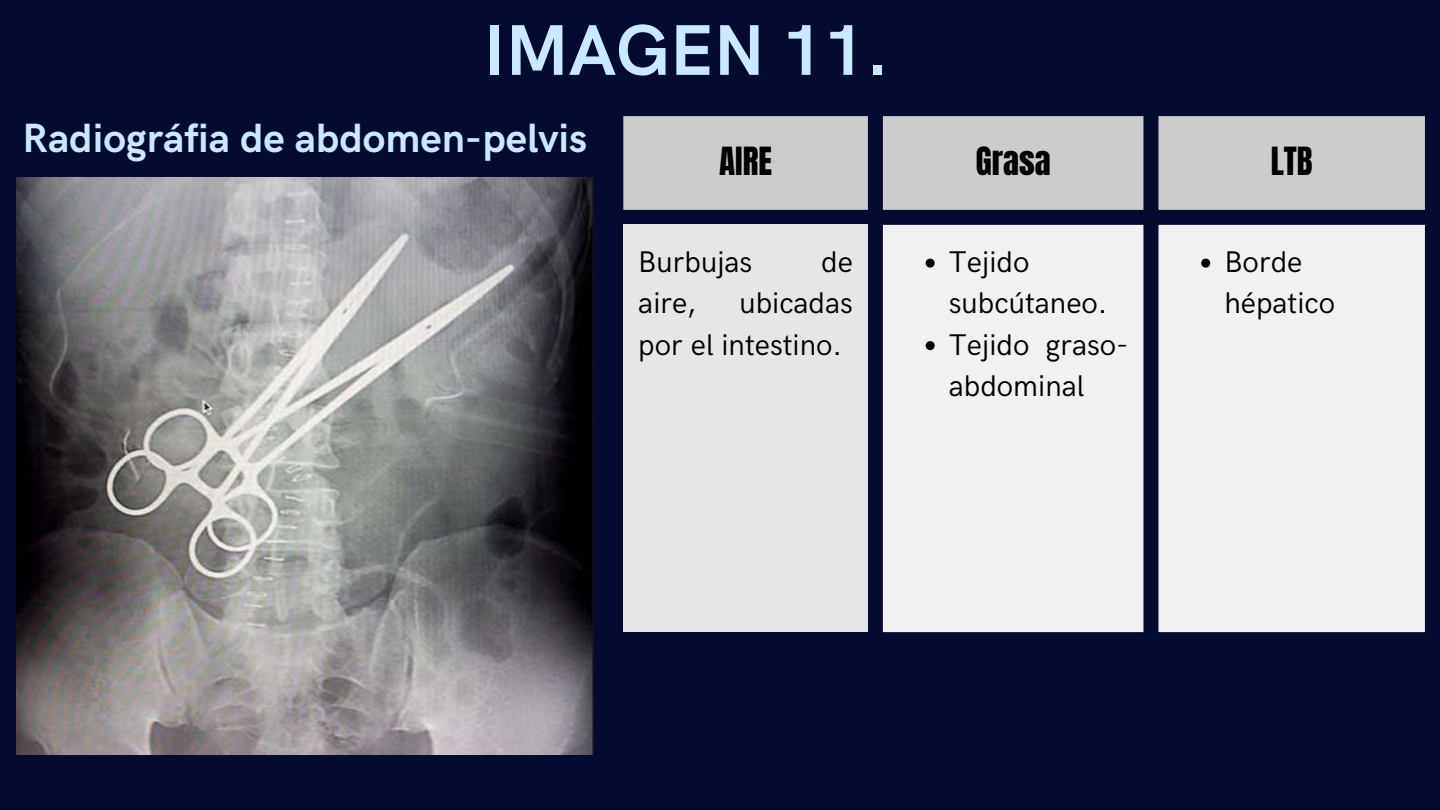
<style>
.page{position:relative;width:1440px;height:810px;background:#050a30}
.page>*{position:absolute;margin:0;border:0;box-sizing:border-box;transform-origin:0 0}
.t1{font:700 72px "HK Grotesk";color:#cae8ff}
.t2{font:700 41px "HK Grotesk";color:#cae8ff}
.t3{font:33px "Anton";color:#000}
.t4{font:30px/41.2px "HK Grotesk";color:#000}
</style>
<div class="page">
<img style="left:16px;top:177px;width:578px;height:578px">
<div style="left:623px;top:116px;width:802px;height:94px;background:#ccc"></div>
<div style="left:623px;top:225px;width:245px;height:407px;background:#e6e6e6"></div>
<div style="left:883px;top:225px;width:542px;height:407px;background:#f1f1f1"></div>
<svg style="left:926px;top:259px;width:9px;height:9px"></svg>
<svg style="left:926px;top:341px;width:9px;height:9px"></svg>
<svg style="left:1201px;top:259px;width:9px;height:9px"></svg>
<h1 class="t1" style="left:484px;top:10px;width:406px">IMAGEN 11.</h1>
<h2 class="t2" style="left:23px;top:115px;width:566px">Radiográfia de abdomen-pelvis</h2>
<p class="t3" style="left:719px;top:138px;width:54px">AIRE</p>
<p class="t3" style="left:976px;top:138px;width:76px">Grasa</p>
<p class="t3" style="left:1271px;top:138px;width:43px">LTB</p>
<p class="t4" style="left:638px;top:242px;width:115px">Burbujas</p>
<p class="t4" style="left:821px;top:242px;width:33px">de</p>
<p class="t4" style="left:638px;top:284px;width:60px">aire,</p>
<p class="t4" style="left:638px;top:284px;width:216px;text-indent:101px">ubicadas por el intestino.</p>
<p class="t4" style="left:949px;top:242px;width:181px">Tejido subcútaneo.<br>Tejido graso&shy;abdominal</p>
<p class="t4" style="left:1224px;top:242px;width:112px">Borde hépatico</p>
</div>
